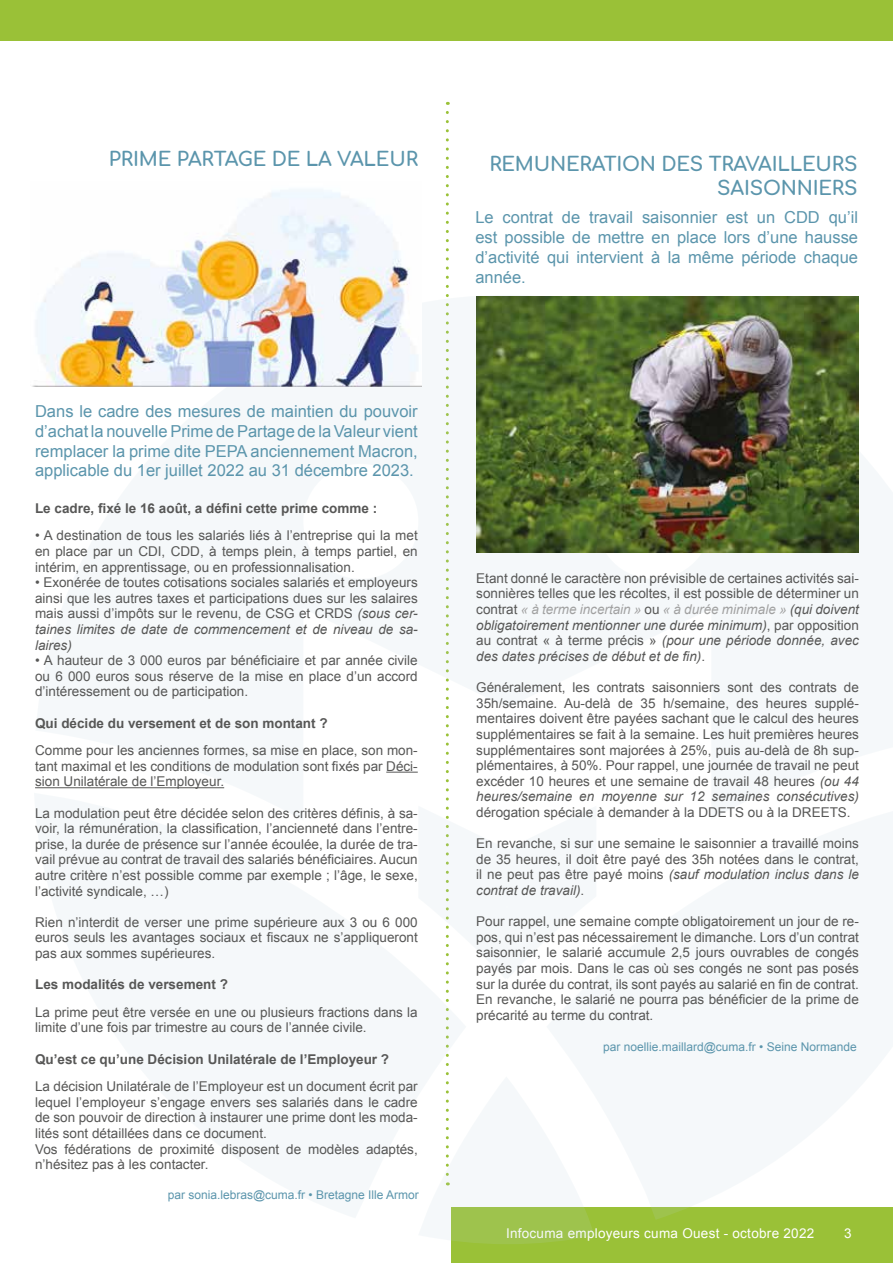
<style>
.page{position:relative;width:893px;height:1263px;background:#fff}
.page>*{position:absolute;margin:0;border:0;box-sizing:border-box;transform-origin:0 0}
.t1{font:700 19.5px/23.4px "Comfortaa";letter-spacing:-.01em;color:#5b95ac;text-align:right}
.t2{font:16.5px/19.8px "Arial";color:#5b95ac;text-align:justify}
.t3{font:13.5px/15.6px "Arial";color:#575756;text-align:justify}
.t4{font:700 13.5px "Arial";color:#575756}
.t5{font:13.5px "Arial";letter-spacing:.02em;color:#fff}
.t6{font:12px "Arial";color:#5b95ac}
.s1{font-style:italic}
.s2{font-style:italic;color:#a1a1a1}
</style>
<div class="page">
<div style="left:451px;top:1208px;width:442px;height:55px;background:#9ac137"></div>
<div style="left:0;top:0;width:893px;height:40px;background:#9ac137"></div>
<svg style="left:421px;top:112px;width:175px;height:1132px"></svg>
<hr style="left:386px;top:772px;width:32px;height:1px;background:#575756">
<hr style="left:35px;top:787px;width:189px;height:1px;background:#575756">
<img style="left:32px;top:189px;width:389px;height:198px">
<img style="left:476px;top:297px;width:383px;height:255px">
<h1 class="t1" style="left:109px;top:144px;width:311px">PRIME PARTAGE DE LA VALEUR</h1>
<p class="t2" style="left:35px;top:401px;width:384px">Dans le cadre des mesures de maintien du pouvoir d’achat la nouvelle Prime de Partage de la Valeur vient remplacer la prime dite PEPA anciennement Macron, applicable du 1er juillet 2022 au 31 décembre 2023.</p>
<p class="t4" style="left:35px;top:499px;width:344px">Le cadre, fixé le 16 août, a défini cette prime comme :</p>
<p class="t3" style="left:35px;top:528px;width:384px">• A destination de tous les salariés liés à l’entreprise qui la met en place par un CDI, CDD, à temps plein, à temps partiel, en intérim, en apprentissage, ou en professionnalisation.</p>
<p class="t3" style="left:35px;top:575px;width:384px">• Exonérée de toutes cotisations sociales salariés et employeurs ainsi que les autres taxes et participations dues sur les salaires mais aussi d’impôts sur le revenu, de CSG et CRDS <span class="s1">(sous cer&shy;taines limites de date de commencement et de niveau de sa&shy;laires)</span></p>
<p class="t3" style="left:35px;top:653px;width:384px">• A hauteur de 3 000 euros par bénéficiaire et par année civile ou 6 000 euros sous réserve de la mise en place d’un accord d’intéressement ou de participation.</p>
<p class="t4" style="left:35px;top:714px;width:294px">Qui décide du versement et de son montant ?</p>
<p class="t3" style="left:35px;top:743px;width:384px">Comme pour les anciennes formes, sa mise en place, son mon&shy;tant maximal et les conditions de modulation sont fixés par Déci&shy;sion Unilatérale de l’Employeur.</p>
<p class="t3" style="left:35px;top:805px;width:384px">La modulation peut être décidée selon des critères définis, à sa&shy;voir, la rémunération, la classification, l’ancienneté dans l’entre&shy;prise, la durée de présence sur l’année écoulée, la durée de tra&shy;vail prévue au contrat de travail des salariés bénéficiaires. Aucun autre critère n’est possible comme par exemple ; l’âge, le sexe, l’activité syndicale, …)</p>
<p class="t3" style="left:35px;top:914px;width:384px">Rien n’interdit de verser une prime supérieure aux 3 ou 6 000 euros seuls les avantages sociaux et fiscaux ne s’appliqueront pas aux sommes supérieures.</p>
<p class="t4" style="left:35px;top:975px;width:194px">Les modalités de versement ?</p>
<p class="t3" style="left:35px;top:1004px;width:384px">La prime peut être versée en une ou plusieurs fractions dans la limite d’une fois par trimestre au cours de l’année civile.</p>
<p class="t4" style="left:35px;top:1050px;width:356px">Qu’est ce qu’une Décision Unilatérale de l’Employeur ?</p>
<p class="t3" style="left:35px;top:1079px;width:384px;text-align:left">La décision Unilatérale de l’Employeur est un document écrit par lequel l’employeur s’engage envers ses salariés dans le cadre de son pouvoir de direction à instaurer une prime dont les moda&shy;lités sont détaillées dans ce document.<br>Vos fédérations de proximité disposent de modèles adaptés, n’hésitez pas à les contacter.</p>
<p class="t6" style="left:168px;top:1187px;width:253px">par sonia.lebras@cuma.fr • Bretagne Ille Armor</p>
<h1 class="t1" style="left:489px;top:150px;width:370px">REMUNERATION DES TRAVAILLEURS<br>SAISONNIERS</h1>
<p class="t2" style="left:475px;top:208px;width:384px">Le contrat de travail saisonnier est un CDD qu’il est possible de mettre en place lors d’une hausse d’activité qui intervient à la même période chaque année.</p>
<p class="t3" style="left:476px;top:570px;width:384px">Etant donné le caractère non prévisible de certaines activités sai&shy;sonnières telles que les récoltes, il est possible de déterminer un contrat <span class="s2">« à terme incertain »</span> ou <span class="s2">« à durée minimale »</span> <span class="s1">(qui doivent obligatoirement mentionner une durée minimum)</span>, par opposition au contrat « à terme précis » <span class="s1">(pour une période donnée, avec des dates précises de début et de fin)</span>.</p>
<p class="t3" style="left:476px;top:680px;width:384px">Généralement, les contrats saisonniers sont des contrats de 35h/semaine. Au-delà de 35 h/semaine, des heures supplé&shy;mentaires doivent être payées sachant que le calcul des heures supplémentaires se fait à la semaine. Les huit premières heures supplémentaires sont majorées à 25%, puis au-delà de 8h sup&shy;plémentaires, à 50%. Pour rappel, une journée de travail ne peut excéder 10 heures et une semaine de travail 48 heures <span class="s1">(ou 44 heures/semaine en moyenne sur 12 semaines consécutives)</span></p>
<p class="t3" style="left:476px;top:804px;width:376px">dérogation spéciale à demander à la DDETS ou à la DREETS.</p>
<p class="t3" style="left:476px;top:836px;width:384px">En revanche, si sur une semaine le saisonnier a travaillé moins de 35 heures, il doit être payé des 35h notées dans le contrat, il ne peut pas être payé moins <span class="s1">(sauf modulation inclus dans le contrat de travail)</span>.</p>
<p class="t3" style="left:476px;top:914px;width:384px">Pour rappel, une semaine compte obligatoirement un jour de re&shy;pos, qui n’est pas nécessairement le dimanche. Lors d’un contrat saisonnier, le salarié accumule 2,5 jours ouvrables de congés payés par mois. Dans le cas où ses congés ne sont pas posés sur la durée du contrat, ils sont payés au salarié en fin de contrat.<br>En revanche, le salarié ne pourra pas bénéficier de la prime de précarité au terme du contrat.</p>
<p class="t6" style="left:603px;top:1038px;width:255px">par noellie.maillard@cuma.fr • Seine Normande</p>
<p class="t5" style="left:506px;top:1225px;width:310px">Infocuma employeurs cuma Ouest - octobre 2022</p>
<p class="t5" style="left:844px;top:1224px;width:9px">3</p>
</div>
